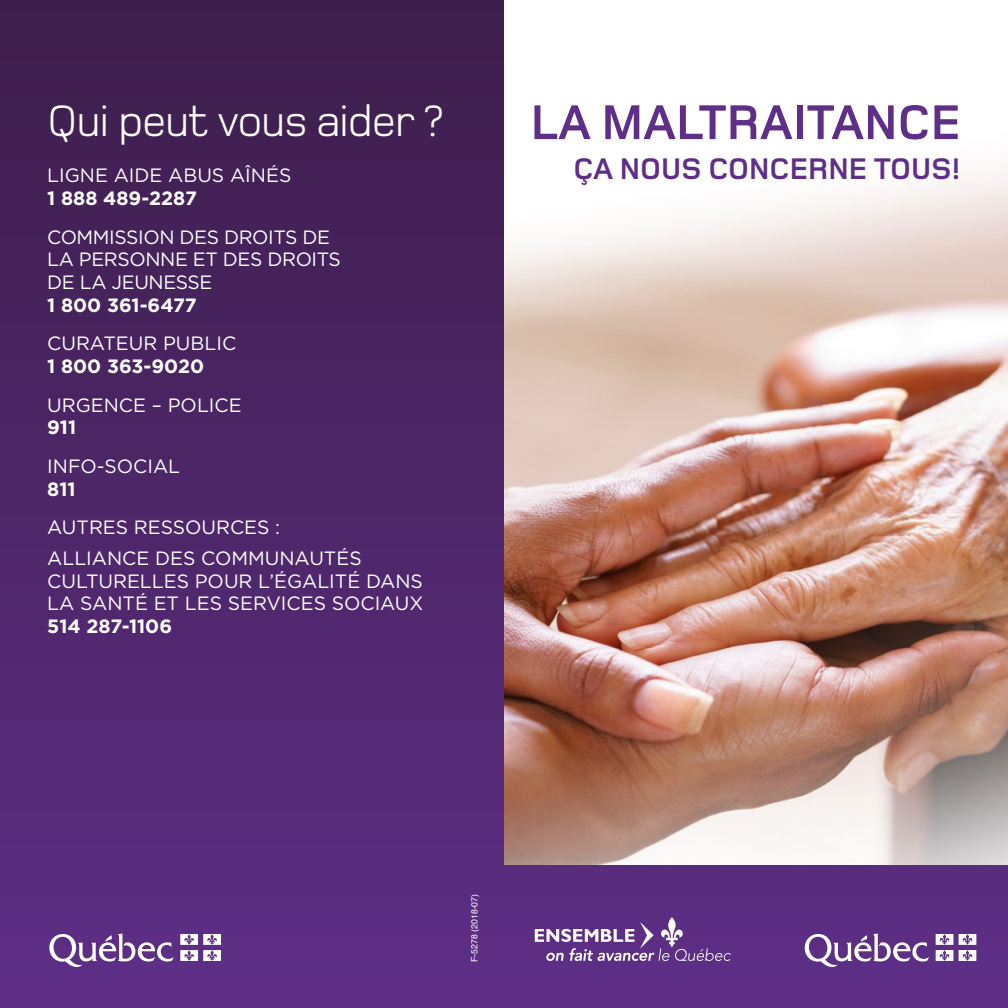
<style>
.page{position:relative;width:1008px;height:1008px;background:#fff}
.page>*{position:absolute;margin:0;border:0;box-sizing:border-box;transform-origin:0 0}
.t1{font:700 50.57px "Foundry Monoline";color:#5f2f88}
.t2{font:45.5px "Foundry Monoline";letter-spacing:-.03em;color:#fff}
.t3{font:700 30.97px "Foundry Monoline";color:#5f2f88}
.t4{font:19.25px/30.6px "Gotham";color:#fff}
.t5{font:19.25px/22.8px "Gotham";letter-spacing:-.02em;color:#fff}
.t6{font:700 19.25px "Gotham";color:#fff}
.t7{font:8.75px "Helvetica";color:#fff}
</style>
<div class="page">
<div style="left:0;top:0;width:1008px;height:1008px;background:linear-gradient(to bottom,#3d1d4a,#5e2f87)"></div>
<svg style="left:805px;top:933px;width:124px;height:34px"></svg>
<svg style="left:936px;top:934px;width:17px;height:27px"></svg>
<svg style="left:959px;top:934px;width:17px;height:27px"></svg>
<svg style="left:49px;top:933px;width:125px;height:34px"></svg>
<svg style="left:180px;top:934px;width:41px;height:27px"></svg>
<svg style="left:535px;top:917px;width:196px;height:44px;background:#7a559a"></svg>
<div style="left:504px;top:0;width:504px;height:864px;background:#fff"></div>
<img style="left:504px;top:173px;width:504px;height:691px">
<h2 class="t2" style="left:47px;top:97px;width:397px">Qui peut vous aider ?</h2>
<p class="t4" style="left:47px;top:160px;width:246px">LIGNE AIDE ABUS AÎNÉS</p>
<p class="t6" style="left:47px;top:186px;width:151px">1 888 489-2287</p>
<p class="t5" style="left:47px;top:225px;width:295px">COMMISSION DES DROITS DE<br>LA PERSONNE ET DES DROITS<br>DE LA JEUNESSE</p>
<p class="t6" style="left:47px;top:292px;width:151px">1 800 361-6477</p>
<p class="t4" style="left:47px;top:328px;width:190px">CURATEUR PUBLIC</p>
<p class="t6" style="left:47px;top:354px;width:158px">1 800 363-9020</p>
<p class="t4" style="left:47px;top:389px;width:196px">URGENCE – POLICE</p>
<p class="t6" style="left:47px;top:415px;width:30px">911</p>
<p class="t4" style="left:47px;top:450px;width:134px">INFO-SOCIAL</p>
<p class="t6" style="left:47px;top:476px;width:30px">811</p>
<p class="t4" style="left:47px;top:512px;width:316px">AUTRES RESSOURCES :<br>ALLIANCE DES COMMUNAUTÉS</p>
<p class="t4" style="left:47px;top:569px;width:378px;line-height:22.8px">CULTURELLES POUR L’ÉGALITÉ DANS<br>LA SANTÉ ET LES SERVICES SOCIAUX</p>
<p class="t6" style="left:47px;top:614px;width:126px">514 287-1106</p>
<h1 class="t1" style="left:531px;top:95px;width:432px">LA MALTRAITANCE</h1>
<h3 class="t3" style="left:574px;top:152px;width:389px">ÇA NOUS CONCERNE TOUS!</h3>
<p class="t7" style="left:468px;top:962px;width:70px;rotate:-90deg">F-5278 (2018-07)</p>
</div>
